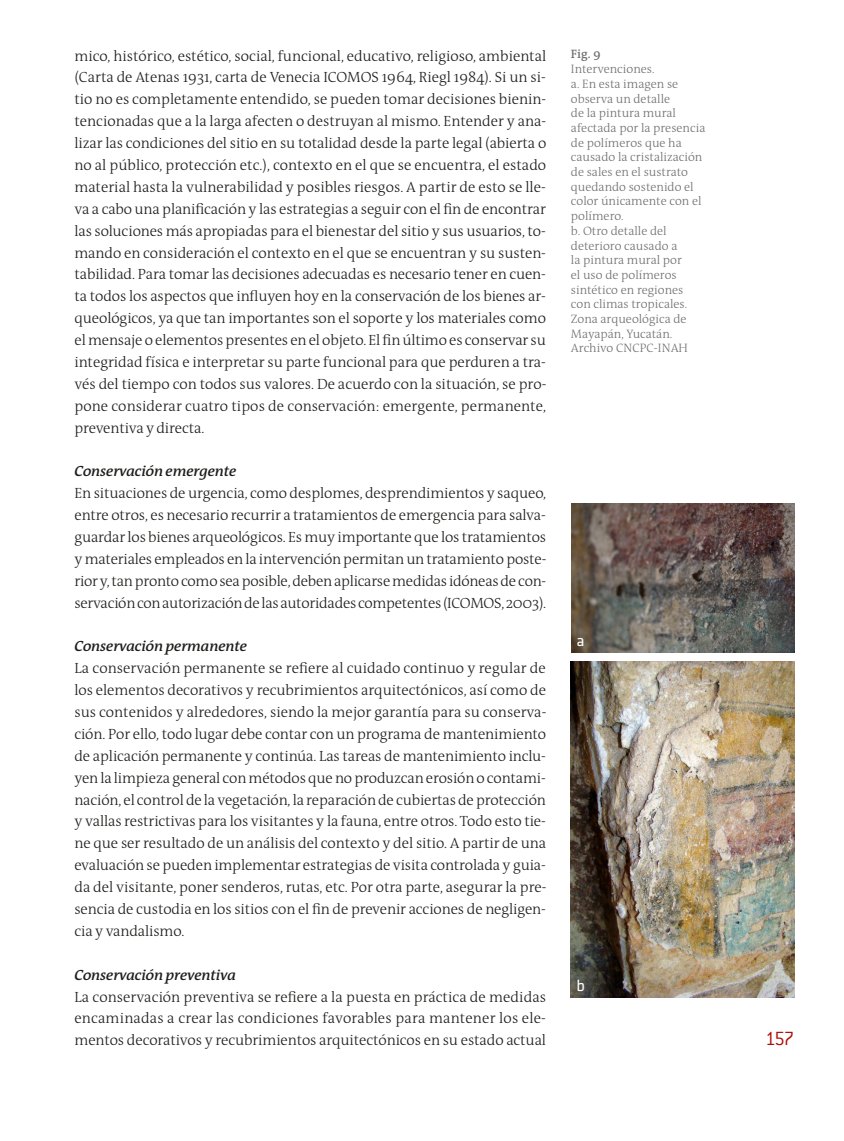
<style>
.page{position:relative;width:844px;height:1141px;background:#fff}
.page>*{position:absolute;margin:0;border:0;box-sizing:border-box;transform-origin:0 0}
.t1{font:300 21px "Conduit ITC";color:#ae0f0a}
.t2{font:16.28px "Klavika";color:#fff}
.t3{font:300 14.88px/21.9px "The Antiqua B3";letter-spacing:-.01em;color:#1d1d1b;text-align:justify}
.t4{font:italic 600 14.88px "The Antiqua B6 i";letter-spacing:-.01em;color:#1d1d1b}
.t5{font:300 12.25px/14.7px "The Antiqua B3";color:#70706f}
.t6{font:600 12.25px "The Antiqua B6";color:#70706f}
</style>
<div class="page">
<img style="left:570px;top:662px;width:224px;height:336px">
<img style="left:571px;top:503px;width:223px;height:149px">
<p class="t3" style="left:74px;top:45px;width:473px">mico, histórico, estético, social, funcional, educativo, religioso, ambiental (Carta de Atenas 1931, carta de Venecia ICOMOS 1964, Riegl 1984). Si un si&shy;tio no es completamente entendido, se pueden tomar decisiones bienin&shy;tencionadas que a la larga afecten o destruyan al mismo. Entender y ana&shy;lizar las condiciones del sitio en su totalidad desde la parte legal (abierta o no al público, protección etc.), contexto en el que se encuentra, el estado material hasta la vulnerabilidad y posibles riesgos. A partir de esto se lle&shy;va a cabo una planificación y las estrategias a seguir con el fin de encontrar las soluciones más apropiadas para el bienestar del sitio y sus usuarios, to&shy;mando en consideración el contexto en el que se encuentran y su susten&shy;tabilidad. Para tomar las decisiones adecuadas es necesario tener en cuen&shy;ta todos los aspectos que influyen hoy en la conservación de los bienes ar&shy;queológicos, ya que tan importantes son el soporte y los materiales como el mensaje o elementos presentes en el objeto. El fin último es conservar su integridad física e interpretar su parte funcional para que perduren a tra&shy;vés del tiempo con todos sus valores. De acuerdo con la situación, se pro&shy;pone considerar cuatro tipos de conservación: emergente, permanente, preventiva y directa.</p>
<p class="t4" style="left:74px;top:463px;width:163px">Conservación emergente</p>
<p class="t3" style="left:74px;top:483px;width:473px">En situaciones de urgencia, como desplomes, desprendimientos y saqueo, entre otros, es necesario recurrir a tratamientos de emergencia para salva&shy;guardar los bienes arqueológicos. Es muy importante que los tratamientos y materiales empleados en la intervención permitan un tratamiento poste&shy;rior y, tan pronto como sea posible, deben aplicarse medidas idóneas de con&shy;servación con autorización de las autoridades competentes (ICOMOS, 2003).</p>
<p class="t4" style="left:74px;top:638px;width:174px">Conservación permanente</p>
<p class="t3" style="left:74px;top:658px;width:473px">La conservación permanente se refiere al cuidado continuo y regular de los elementos decorativos y recubrimientos arquitectónicos, así como de sus contenidos y alrededores, siendo la mejor garantía para su conserva&shy;ción. Por ello, todo lugar debe contar con un programa de mantenimiento de aplicación permanente y continúa. Las tareas de mantenimiento inclu&shy;yen la limpieza general con métodos que no produzcan erosión o contami&shy;nación, el control de la vegetación, la reparación de cubiertas de protección y vallas restrictivas para los visitantes y la fauna, entre otros. Todo esto tie&shy;ne que ser resultado de un análisis del contexto y del sitio. A partir de una evaluación se pueden implementar estrategias de visita controlada y guia&shy;da del visitante, poner senderos, rutas, etc. Por otra parte, asegurar la pre&shy;sencia de custodia en los sitios con el fin de prevenir acciones de negligen&shy;cia y vandalismo.</p>
<p class="t4" style="left:74px;top:967px;width:163px">Conservación preventiva</p>
<p class="t3" style="left:74px;top:986px;width:473px">La conservación preventiva se refiere a la puesta en práctica de medidas encaminadas a crear las condiciones favorables para mantener los ele&shy;mentos decorativos y recubrimientos arquitectónicos en su estado actual</p>
<p class="t6" style="left:570px;top:48px;width:31px">Fig. 9</p>
<p class="t5" style="left:570px;top:62px;width:136px">Intervenciones.<br>a. En esta imagen se observa un detalle<br>de la pintura mural afectada por la presencia de polímeros que ha causado la cristalización de sales en el sustrato quedando sostenido el color únicamente con el polímero.<br>b. Otro detalle del deterioro causado a<br>la pintura mural por<br>el uso de polímeros sintético en regiones con climas tropicales.<br>Zona arqueológica de<br>Mayapán, Yucatán.<br>Archivo CNCPC-INAH</p>
<p class="t2" style="left:576px;top:632px;width:10px">a</p>
<p class="t2" style="left:576px;top:977px;width:10px">b</p>
<h1 class="t1" style="left:765px;top:1027px;width:31px">157</h1>
</div>
